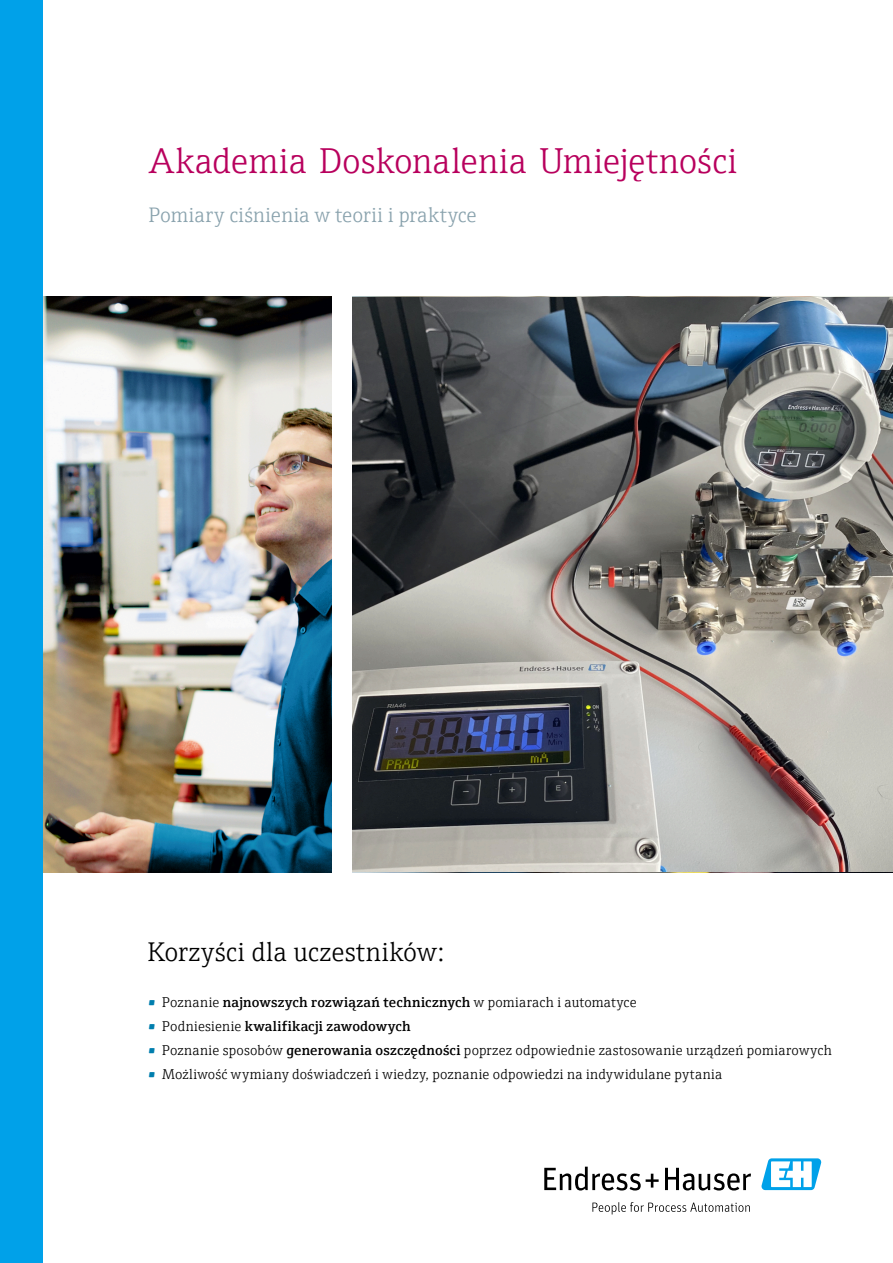
<style>
.page{position:relative;width:893px;height:1263px;background:#fff}
.page>*{position:absolute;margin:0;border:0;box-sizing:border-box;transform-origin:0 0}
.t1{font:300 36px "E+H Serif";color:#b8005d}
.t2{font:300 27px "E+H Serif";letter-spacing:.01em;color:#000}
.t3{font:300 21px "E+H Serif";letter-spacing:.005em;color:#89a2ad}
.t4{font:300 14.25px "E+H Serif";letter-spacing:.015em;color:#000}
.t5{font:600 14.25px "E+H Serif";letter-spacing:.02em;color:#000}
.s1{font-weight:300;color:#007eae}
.s2{font-weight:300}
.s3{color:#007eae}
.s4{font-weight:600}
</style>
<div class="page">
<svg style="left:544px;top:1167px;width:115px;height:23px"></svg>
<svg style="left:665px;top:1168px;width:86px;height:22px"></svg>
<svg style="left:592px;top:1202px;width:158px;height:12px"></svg>
<svg style="left:761px;top:1158px;width:61px;height:32px"></svg>
<div style="left:0;top:0;width:43px;height:1263px;background:#00a1e9"></div>
<img style="left:352px;top:298px;width:541px;height:574px">
<img style="left:43px;top:297px;width:288px;height:575px">
<p class="t1" style="left:149px;top:144px;width:590px">Akademia Doskonalenia Umiejętności</p>
<p class="t3" style="left:149px;top:205px;width:329px">Pomiary ciśnienia w teorii i praktyce</p>
<p class="t2" style="left:148px;top:940px;width:297px">Korzyści dla uczestników:</p>
<p class="t5" style="left:148px;top:995px;width:490px"><span class="s1">•</span> <span class="s2">Poznanie</span> najnowszych rozwiązań technicznych <span class="s2">w pomiarach i automatyce</span></p>
<p class="t5" style="left:148px;top:1019px;width:264px"><span class="s1">•</span> <span class="s2">Podniesienie</span> kwalifikacji zawodowych</p>
<p class="t4" style="left:148px;top:1043px;width:686px"><span class="s3">•</span> Poznanie sposobów <span class="s4">generowania oszczędności</span> poprzez odpowiednie zastosowanie urządzeń pomiarowych</p>
<p class="t4" style="left:148px;top:1067px;width:576px"><span class="s3">•</span> Możliwość wymiany doświadczeń i wiedzy, poznanie odpowiedzi na indywidulane pytania</p>
</div>
